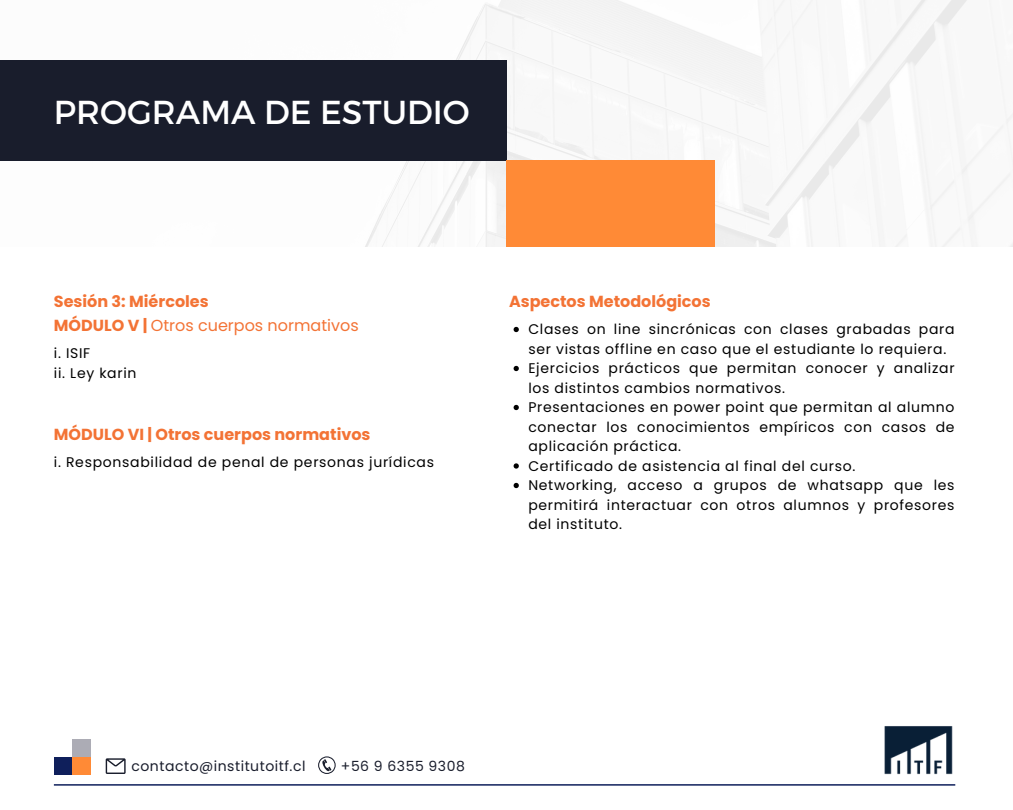
<style>
.page{position:relative;width:1013px;height:810px;background:#fff}
.page>*{position:absolute;margin:0;border:0;box-sizing:border-box;transform-origin:0 0}
.t1{font:33.2px "Montserrat";color:#fff}
.t2{font:700 16px "Poppins";color:#f37335}
.t3{font:16px "Poppins";color:#f37335}
.t4{font:14px/19.5px "Poppins";letter-spacing:.05em;color:#000}
.t5{font:14px "Poppins";letter-spacing:.035em;color:#191d2c}
.s1{font-weight:700}
</style>
<div class="page">
<img style="left:0;top:0;width:1012px;height:247px">
<div style="left:72px;top:740px;width:18px;height:17px;background:#acacb5"></div>
<div style="left:54px;top:757px;width:18px;height:18px;background:#0f1f5b"></div>
<div style="left:72px;top:757px;width:18px;height:18px;background:#ff8a36"></div>
<hr style="left:54px;top:784px;width:901px;height:2px;background:#0f1f5b">
<img style="left:884px;top:726px;width:69px;height:49px">
<svg style="left:106px;top:758px;width:20px;height:16px"></svg>
<svg style="left:318px;top:756px;width:17px;height:18px"></svg>
<div style="left:0;top:61px;width:506px;height:100px;background:#191d2c"></div>
<div style="left:506px;top:161px;width:209px;height:86px;background:#ff8a36"></div>
<svg style="left:513px;top:327px;width:6px;height:5px"></svg>
<svg style="left:513px;top:366px;width:6px;height:5px"></svg>
<svg style="left:513px;top:405px;width:6px;height:5px"></svg>
<svg style="left:513px;top:463px;width:6px;height:6px"></svg>
<svg style="left:513px;top:483px;width:6px;height:5px"></svg>
<p class="t1" style="left:54px;top:91px;width:417px">PROGRAMA DE ESTUDIO</p>
<p class="t2" style="left:54px;top:291px;width:156px">Sesión 3: Miércoles</p>
<p class="t3" style="left:54px;top:314px;width:306px"><span class="s1">MÓDULO V |</span> Otros cuerpos normativos</p>
<p class="t4" style="left:54px;top:343px;width:38px">i. ISIF</p>
<p class="t4" style="left:54px;top:363px;width:84px">ii. Ley karin</p>
<p class="t2" style="left:54px;top:424px;width:318px">MÓDULO VI | Otros cuerpos normativos</p>
<p class="t4" style="left:54px;top:453px;width:382px">i. Responsabilidad de penal de personas jurídicas</p>
<p class="t2" style="left:509px;top:291px;width:203px">Aspectos Metodológicos</p>
<p class="t4" style="left:528px;top:320px;width:427px">Clases on line sincrónicas con clases grabadas para ser vistas offline en caso que el estudiante lo requiera.</p>
<p class="t4" style="left:528px;top:359px;width:427px">Ejercicios prácticos que permitan conocer y analizar los distintos cambios normativos.</p>
<p class="t4" style="left:528px;top:398px;width:427px;text-align:justify">Presentaciones en power point que permitan al alumno conectar los conocimientos empíricos con casos de aplicación práctica.</p>
<p class="t4" style="left:528px;top:456px;width:328px">Certificado de asistencia al final del curso.</p>
<p class="t4" style="left:528px;top:476px;width:427px;text-align:justify">Networking, acceso a grupos de whatsapp que les permitirá interactuar con otros alumnos y profesores del instituto.</p>
<h1 class="t5" style="left:131px;top:756px;width:175px">contacto@institutoitf.cl</h1>
<p class="t5" style="left:341px;top:757px;width:125px">+56 9 6355 9308</p>
</div>
